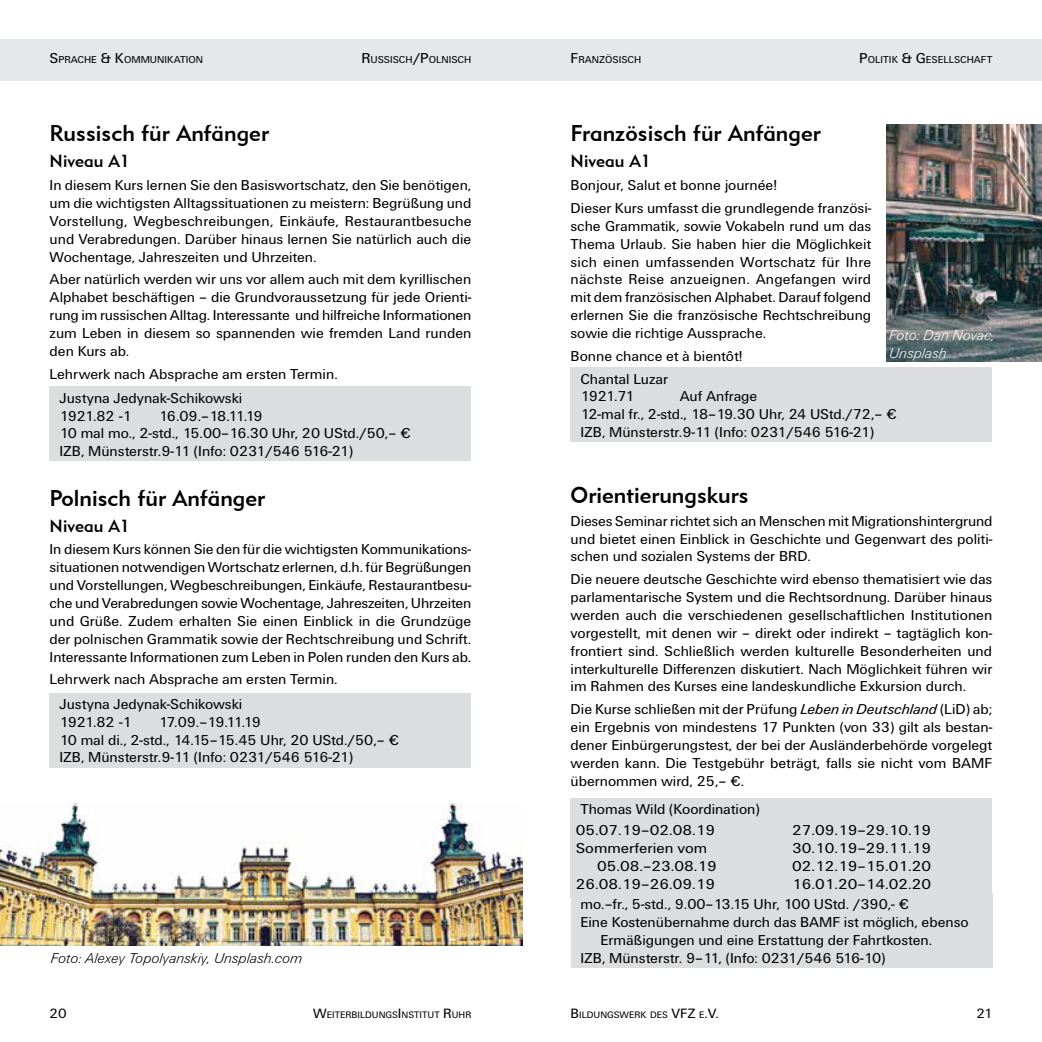
<style>
.page{position:relative;width:1042px;height:1042px;background:#fff}
.page>*{position:absolute;margin:0;border:0;box-sizing:border-box;transform-origin:0 0}
.t1{font:22.75px "Geometric 415 BT Medium A";color:#000}
.t2{font:17.5px "Geometric 415 BT Medium A";color:#000}
.t3{font:14.88px/17.8px "Ultimate";color:#000}
.t4{font:14.88px/17.8px "Ultimate";color:#000;text-align:justify;scale:1.06 1}
.t5{font:italic 300 14.88px "Ultimate";color:#000}
.t6{font:italic 300 14.88px/17.8px "Ultimate";color:#fff}
.t7{font:14px "Ultimate";color:#000}
.t8{font:10.33px "Ultimate";color:#000}
.t9{font:9.8px "Ultimate";color:#000}
.s1{font-size:14.88px}
.s2{font-style:italic}
.s3{font-size:14px}
</style>
<div class="page">
<div style="left:0;top:40px;width:1042px;height:41px;background:#e6e7e8"></div>
<img style="left:0;top:804px;width:522px;height:141px">
<div style="left:50px;top:693px;width:421px;height:74px;background:#dcddde"></div>
<div style="left:50px;top:386px;width:421px;height:75px;background:#dcddde"></div>
<div style="left:570px;top:367px;width:422px;height:75px;background:#dcddde"></div>
<div style="left:571px;top:893px;width:421px;height:74px;background:#dcddde"></div>
<div style="left:570px;top:798px;width:422px;height:21px;background:#dcddde"></div>
<div style="left:570px;top:819px;width:422px;height:79px;background:#dcddde"></div>
<img style="left:886px;top:124px;width:156px;height:237px">
<p class="t8" style="left:50px;top:54px;width:155px"><span class="s1">S</span>PRACHE <span class="s1">&amp; K</span>OMMUNIKATION</p>
<p class="t8" style="left:361px;top:54px;width:111px"><span class="s1">R</span> USSISCH<span class="s1">/P</span>OLNISCH</p>
<h1 class="t1" style="left:50px;top:119px;width:221px">Russisch für Anfänger</h1>
<p class="t2" style="left:50px;top:150px;width:82px">Niveau A1</p>
<p class="t3" style="left:50px;top:176px;width:423px;text-align:justify">In diesem Kurs lernen Sie den Basiswortschatz, den Sie benötigen, um die wichtigsten Alltagssituationen zu meistern: Begrüßung und Vorstellung, Wegbeschreibungen, Einkäufe, Restaurantbesuche und Verabredungen. Darüber hinaus lernen Sie natürlich auch die Wochentage, Jahreszeiten und Uhrzeiten.</p>
<p class="t3" style="left:50px;top:271px;width:423px;text-align:justify">Aber natürlich werden wir uns vor allem auch mit dem kyrillischen Alphabet beschäftigen – die Grundvoraussetzung für jede Orienti&shy;rung im russischen Alltag. Interessante und hilfreiche Informationen zum Leben in diesem so spannenden wie fremden Land runden den Kurs ab.</p>
<p class="t3" style="left:50px;top:365px;width:290px">Lehrwerk nach Absprache am ersten Termin.</p>
<p class="t3" style="left:60px;top:389px;width:184px">Justyna Jedynak-Schikowski<br>1921.82 -1</p>
<p class="t3" style="left:60px;top:407px;width:353px;text-indent:99px">16.09.–18.11.19<br>10 mal mo., 2-std., 15.00–16.30 Uhr, 20 UStd./50,– €<br>IZB, Münsterstr.9-11 (Info: 0231/546 516-21)</p>
<h1 class="t1" style="left:50px;top:484px;width:217px">Polnisch für Anfänger</h1>
<p class="t2" style="left:50px;top:515px;width:82px">Niveau A1</p>
<p class="t3" style="left:50px;top:541px;width:423px;text-align:justify">In diesem Kurs können Sie den für die wichtigsten Kommunikations&shy;situationen notwendigen Wortschatz erlernen, d.h. für Begrüßungen und Vorstellungen, Wegbeschreibungen, Einkäufe, Restaurantbesu&shy;che und Verabredungen sowie Wochentage, Jahreszeiten, Uhrzeiten und Grüße. Zudem erhalten Sie einen Einblick in die Grundzüge der polnischen Grammatik sowie der Rechtschreibung und Schrift.<br>Interessante Informationen zum Leben in Polen runden den Kurs ab.</p>
<p class="t3" style="left:50px;top:671px;width:290px">Lehrwerk nach Absprache am ersten Termin.</p>
<p class="t3" style="left:60px;top:695px;width:184px">Justyna Jedynak-Schikowski<br>1921.82 -1</p>
<p class="t3" style="left:60px;top:713px;width:341px;text-indent:99px">17.09.–19.11.19<br>10 mal di., 2-std., 14.15–15.45 Uhr, 20 UStd./50,– €<br>IZB, Münsterstr.9-11 (Info: 0231/546 516-21)</p>
<p class="t5" style="left:51px;top:950px;width:253px">Foto: Alexey Topolyanskiy, Unsplash.com</p>
<p class="t8" style="left:570px;top:54px;width:72px"><span class="s1">F</span>RANZÖSISCH</p>
<p class="t8" style="left:859px;top:54px;width:135px"><span class="s1">P</span>OLITIK <span class="s1">&amp; G</span>ESELLSCHAFT</p>
<h1 class="t1" style="left:570px;top:119px;width:252px">Französisch für Anfänger</h1>
<p class="t2" style="left:570px;top:150px;width:82px">Niveau A1</p>
<p class="t3" style="left:570px;top:174px;width:302px;line-height:22.8px">Bonjour, Salut et bonne journée!<br>Dieser Kurs umfasst die grundlegende französi-</p>
<p class="t3" style="left:570px;top:217px;width:302px;text-align:justify">sche Grammatik, sowie Vokabeln rund um das Thema Urlaub. Sie haben hier die Möglichkeit sich einen umfassenden Wortschatz für Ihre nächste Reise anzueignen. Angefangen wird mit dem französischen Alphabet. Darauf folgend erlernen Sie die französische Rechtschreibung sowie die richtige Aussprache.</p>
<p class="t3" style="left:580px;top:345px;width:164px;line-height:22.8px;text-indent:-10px">Bonne chance et à bientôt!<br>Chantal Luzar</p>
<p class="t3" style="left:580px;top:388px;width:55px">1921.71</p>
<p class="t6" style="left:889px;top:326px;width:107px">Foto: Dan Novac,<br>Unsplash</p>
<p class="t3" style="left:580px;top:388px;width:318px;text-indent:99px">Auf Anfrage<br>12-mal fr., 2-std., 18–19.30 Uhr, 24 UStd./72,– €<br>IZB, Münsterstr.9-11 (Info: 0231/546 516-21)</p>
<h1 class="t1" style="left:570px;top:481px;width:180px">Orientierungskurs</h1>
<p class="t3" style="left:570px;top:512px;width:423px;text-align:justify">Dieses Seminar richtet sich an Menschen mit Migrationshintergrund und bietet einen Einblick in Geschichte und Gegenwart des politi&shy;schen und sozialen Systems der BRD.</p>
<p class="t3" style="left:570px;top:570px;width:423px;text-align:justify">Die neuere deutsche Geschichte wird ebenso thematisiert wie das parlamentarische System und die Rechtsordnung. Darüber hinaus werden auch die verschiedenen gesellschaftlichen Institutionen vorgestellt, mit denen wir – direkt oder indirekt – tagtäglich kon&shy;frontiert sind. Schließlich werden kulturelle Besonderheiten und interkulturelle Differenzen diskutiert. Nach Möglichkeit führen wir im Rahmen des Kurses eine landeskundliche Exkursion durch.</p>
<p class="t3" style="left:570px;top:700px;width:423px;text-align:justify">Die Kurse schließen mit der Prüfung <span class="s2">Leben in Deutschland</span> (LiD) ab; ein Ergebnis von mindestens 17 Punkten (von 33) gilt als bestan&shy;dener Einbürgerungstest, der bei der Ausländerbehörde vorgelegt werden kann. Die Testgebühr beträgt, falls sie nicht vom BAMF übernommen wird, 25,– €.</p>
<p class="t3" style="left:576px;top:799px;width:185px;line-height:21.2px;text-indent:5px">Thomas Wild (Koordination)<br>05.07.19–02.08.19</p>
<p class="t4" style="left:576px;top:839px;width:125px">Sommerferien vom</p>
<p class="t4" style="left:597px;top:857px;width:115px">05.08.–23.08.19</p>
<p class="t4" style="left:576px;top:875px;width:133px">26.08.19–26.09.19</p>
<p class="t4" style="left:792px;top:821px;width:133px">27.09.19–29.10.19<br>30.10.19–29.11.19<br>02.12.19–15.01.20<br>16.01.20–14.02.20</p>
<p class="t3" style="left:580px;top:895px;width:330px">mo.–fr., 5-std., 9.00–13.15 Uhr, 100 UStd. /390,- €</p>
<p class="t3" style="left:580px;top:913px;width:389px">Eine Kostenübernahme durch das BAMF ist möglich, ebenso</p>
<p class="t3" style="left:600px;top:931px;width:333px">Ermäßigungen und eine Erstattung der Fahrtkosten.</p>
<p class="t3" style="left:580px;top:949px;width:306px">IZB, Münsterstr. 9–11, (Info: 0231/546 516-10)</p>
<p class="t7" style="left:50px;top:1005px;width:19px">20</p>
<p class="t9" style="left:313px;top:1009px;width:160px"><span class="s3">W</span>EITERBILDUNGS<span class="s3">I</span> NSTITUT <span class="s3">R</span>UHR</p>
<p class="t9" style="left:570px;top:1009px;width:150px"><span class="s3">B</span>ILDUNGSWERK DES <span class="s3">VFZ</span> E<span class="s3">.V.</span></p>
<p class="t7" style="left:976px;top:1005px;width:17px">21</p>
</div>
